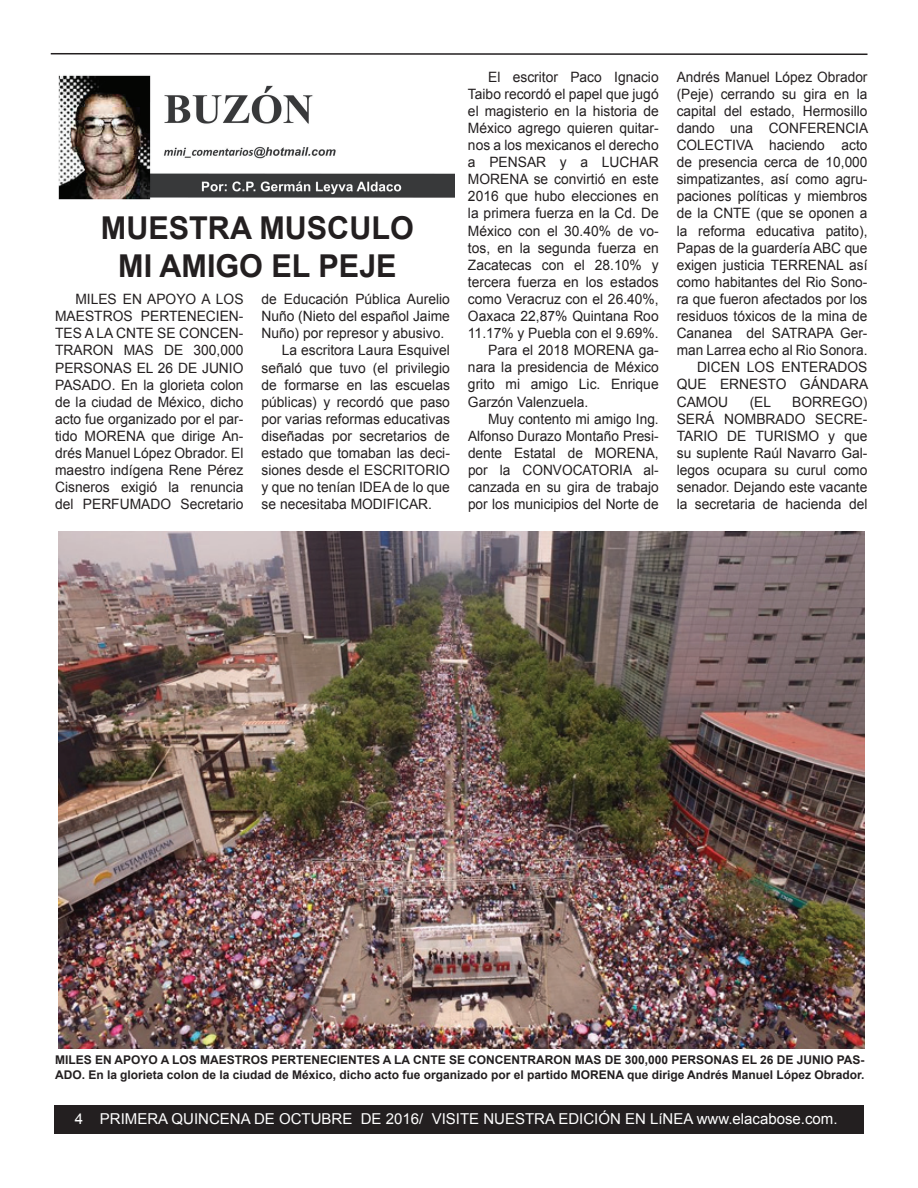
<style>
.page{position:relative;width:918px;height:1188px;background:#fff}
.page>*{position:absolute;margin:0;border:0;box-sizing:border-box;transform-origin:0 0}
.t1{font:700 31.5px/37.8px "Arial";color:#231f20;text-align:center}
.t2{font:15px "Arial";color:#fff}
.t3{font:14.25px/17.1px "Arial";color:#231f20;text-align:justify}
.t4{font:14.25px "Arial";color:#231f20;scale:.96 1}
.t5{font:700 12px/14.4px "Arial";color:#231f20}
</style>
<div class="page">
<div style="left:54px;top:1106px;width:810px;height:28px;background:#231f20"></div>
<svg style="left:50px;top:53px;width:818px;height:2px;background:#595657"></svg>
<img style="left:59px;top:75px;width:395px;height:124px">
<img style="left:58px;top:531px;width:807px;height:517px">
<h1 class="t1" style="left:101px;top:209px;width:314px">MUESTRA MUSCULO<br>MI AMIGO EL PEJE</h1>
<p class="t3" style="left:55px;top:291px;width:190px;text-indent:20px">MILES EN APOYO A LOS MAESTROS PERTENECIEN-TES A LA CNTE SE CONCEN-TRARON MAS DE 300,000<br>PERSONAS EL 26 DE JUNIO PASADO. En la glorieta colon de la ciudad de México, dicho acto fue organizado por el par&shy;tido MORENA que dirige An&shy;drés Manuel López Obrador. El maestro indígena Rene Pérez Cisneros exigió la renuncia del PERFUMADO Secretario</p>
<p class="t3" style="left:262px;top:291px;width:190px">de Educación Pública Aurelio</p>
<p class="t3" style="left:262px;top:308px;width:190px">Nuño (Nieto del español Jaime</p>
<p class="t3" style="left:262px;top:325px;width:184px">Nuño) por represor y abusivo.</p>
<p class="t3" style="left:282px;top:342px;width:170px">La escritora Laura Esquivel</p>
<p class="t3" style="left:262px;top:359px;width:190px">señaló que tuvo (el privilegio</p>
<p class="t3" style="left:262px;top:376px;width:190px">de formarse en las escuelas</p>
<p class="t3" style="left:262px;top:393px;width:190px">públicas) y recordó que paso</p>
<p class="t3" style="left:262px;top:410px;width:190px">por varias reformas educativas</p>
<p class="t3" style="left:262px;top:427px;width:190px">diseñadas por secretarios de</p>
<p class="t3" style="left:262px;top:444px;width:190px">estado que tomaban las deci-</p>
<p class="t3" style="left:262px;top:462px;width:190px">siones desde el ESCRITORIO</p>
<p class="t3" style="left:262px;top:479px;width:190px">y que no tenían IDEA de lo que</p>
<p class="t3" style="left:262px;top:496px;width:172px">se necesitaba MODIFICAR.</p>
<p class="t3" style="left:488px;top:68px;width:172px">El escritor Paco Ignacio</p>
<p class="t3" style="left:468px;top:85px;width:192px">Taibo recordó el papel que jugó</p>
<p class="t3" style="left:468px;top:102px;width:192px">el magisterio en la historia de</p>
<p class="t3" style="left:468px;top:119px;width:192px">México agrego quieren quitar-</p>
<p class="t3" style="left:468px;top:136px;width:192px">nos a los mexicanos el derecho</p>
<p class="t3" style="left:468px;top:154px;width:192px">a PENSAR y a LUCHAR</p>
<p class="t3" style="left:468px;top:171px;width:192px">MORENA se convirtió en este</p>
<p class="t3" style="left:468px;top:188px;width:192px">2016 que hubo elecciones en</p>
<p class="t3" style="left:468px;top:205px;width:192px">la primera fuerza en la Cd. De</p>
<p class="t3" style="left:468px;top:222px;width:192px">México con el 30.40% de vo-</p>
<p class="t3" style="left:468px;top:239px;width:192px">tos, en la segunda fuerza en</p>
<p class="t3" style="left:468px;top:256px;width:192px">Zacatecas con el 28.10% y</p>
<p class="t3" style="left:468px;top:273px;width:192px">tercera fuerza en los estados</p>
<p class="t3" style="left:468px;top:290px;width:192px">como Veracruz con el 26.40%,</p>
<p class="t3" style="left:468px;top:307px;width:192px">Oaxaca 22,87% Quintana Roo</p>
<p class="t3" style="left:468px;top:325px;width:192px">11.17% y Puebla con el 9.69%.</p>
<p class="t3" style="left:488px;top:342px;width:172px">Para el 2018 MORENA ga-</p>
<p class="t3" style="left:468px;top:359px;width:192px">nara la presidencia de México</p>
<p class="t3" style="left:468px;top:376px;width:192px">grito mi amigo Lic. Enrique</p>
<p class="t3" style="left:468px;top:393px;width:122px">Garzón Valenzuela.</p>
<p class="t4" style="left:488px;top:411px;width:179px">Muy contento mi amigo Ing.</p>
<p class="t4" style="left:468px;top:428px;width:200px">Alfonso Durazo Montaño Presi-</p>
<p class="t4" style="left:468px;top:445px;width:200px">dente Estatal de MORENA,</p>
<p class="t4" style="left:468px;top:462px;width:200px">por la CONVOCATORIA al-</p>
<p class="t4" style="left:468px;top:479px;width:200px">canzada en su gira de trabajo</p>
<p class="t4" style="left:468px;top:496px;width:200px">por los municipios del Norte de</p>
<p class="t4" style="left:677px;top:69px;width:200px">Andrés Manuel López Obrador</p>
<p class="t4" style="left:677px;top:86px;width:200px">(Peje) cerrando su gira en la</p>
<p class="t4" style="left:677px;top:103px;width:200px">capital del estado, Hermosillo</p>
<p class="t4" style="left:677px;top:120px;width:201px">dando una CONFERENCIA</p>
<p class="t4" style="left:677px;top:137px;width:200px">COLECTIVA haciendo acto</p>
<p class="t4" style="left:677px;top:154px;width:200px">de presencia cerca de 10,000</p>
<p class="t4" style="left:677px;top:171px;width:200px">simpatizantes, así como agru-</p>
<p class="t4" style="left:677px;top:188px;width:200px">paciones políticas y miembros</p>
<p class="t4" style="left:677px;top:205px;width:200px">de la CNTE (que se oponen a</p>
<p class="t4" style="left:677px;top:223px;width:200px">la reforma educativa patito),</p>
<p class="t4" style="left:677px;top:240px;width:200px">Papas de la guardería ABC que</p>
<p class="t4" style="left:677px;top:257px;width:200px">exigen justicia TERRENAL así</p>
<p class="t4" style="left:677px;top:274px;width:200px">como habitantes del Rio Sono-</p>
<p class="t4" style="left:677px;top:291px;width:200px">ra que fueron afectados por los</p>
<p class="t4" style="left:677px;top:308px;width:200px">residuos tóxicos de la mina de</p>
<p class="t4" style="left:677px;top:325px;width:200px">Cananea del SATRAPA Ger-</p>
<p class="t4" style="left:677px;top:342px;width:200px">man Larrea echo al Rio Sonora.</p>
<p class="t3" style="left:697px;top:359px;width:172px">DICEN LOS ENTERADOS</p>
<p class="t3" style="left:677px;top:376px;width:193px">QUE ERNESTO GÁNDARA</p>
<p class="t3" style="left:677px;top:393px;width:53px">CAMOU</p>
<p class="t3" style="left:750px;top:393px;width:23px">(EL</p>
<p class="t3" style="left:677px;top:393px;width:192px;text-indent:115px">BORREGO)<br>SERÁ NOMBRADO SECRE-TARIO DE TURISMO y que su suplente Raúl Navarro Gal&shy;legos ocupara su curul como senador. Dejando este vacante la secretaria de hacienda del</p>
<p class="t5" style="left:55px;top:1053px;width:811px">MILES EN APOYO A LOS MAESTROS PERTENECIENTES A LA CNTE SE CONCENTRARON MAS DE 300,000 PERSONAS EL 26 DE JUNIO PAS-<br>ADO. En la glorieta colon de la ciudad de México, dicho acto fue organizado por el partido MORENA que dirige Andrés Manuel López Obrador.</p>
<p class="t2" style="left:75px;top:1111px;width:764px">4 PRIMERA QUINCENA DE OCTUBRE DE 2016/ VISITE NUESTRA EDICIÓN EN LíNEA www.elacabose.com.</p>
</div>
